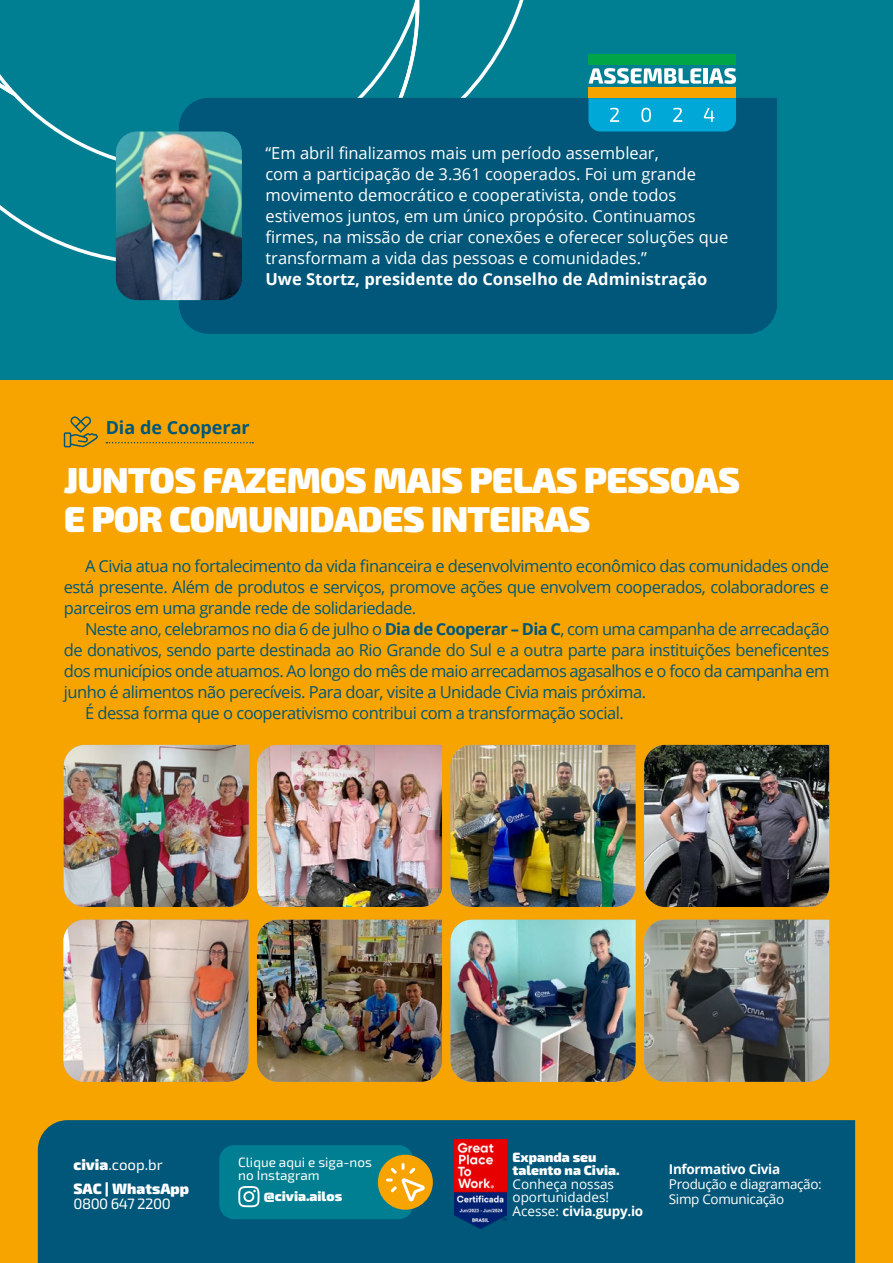
<style>
.page{position:relative;width:893px;height:1263px;background:#fff}
.page>*{position:absolute;margin:0;border:0;box-sizing:border-box;transform-origin:0 0}
.t1{font:900 36px/39px "Exo 2";letter-spacing:-.02em;color:#fff}
.t2{font:700 18px "Open Sans";color:#005779}
.t3{font:16.5px/21px "Open Sans";letter-spacing:-.03em;color:#005779;text-align:justify}
.t4{font:16.5px/21px "Open Sans";color:#fff}
.t5{font:700 16.5px "Open Sans";color:#fff}
.t6{font:900 15px/24.2px "Exo 2";color:#fff}
.t7{font:15px "Exo 2";letter-spacing:-.03em;color:#fff}
.t8{font:13.5px/13.5px "Open Sans";color:#fff}
.t9{font:900 13.5px/13.5px "Exo 2";color:#fff}
.t10{font:13.5px/15px "Open Sans";letter-spacing:-.025em;color:#fff}
.t11{font:13.5px/13.5px "Exo 2";color:#fff}
.t12{font:700 13.5px "Open Sans";letter-spacing:-.025em;color:#fff}
.s1{font-weight:700}
.s2{font-weight:400}
</style>
<div class="page">
<div style="left:0;top:380px;width:893px;height:883px;background:#f7a400"></div>
<div style="left:0;top:0;width:893px;height:380px;background:#007f92"></div>
<div style="left:38px;top:1120px;width:817px;height:143px;background:#005779"></div>
<img style="left:454px;top:1139px;width:53px;height:90px">
<div style="left:561px;top:1204px;width:83px;height:17px;background:#005779"></div>
<div style="left:67px;top:1156px;width:104px;height:18px;background:#005779"></div>
<div style="left:71px;top:1179px;width:125px;height:37px;background:#005779"></div>
<div style="left:219px;top:1145px;width:194px;height:74px;background:#007f92;border-radius:15px"></div>
<div style="left:378px;top:1155px;width:55px;height:55px;background:#f7a400;border-radius:50%"></div>
<svg style="left:238px;top:1186px;width:22px;height:21px"></svg>
<svg style="left:384px;top:1161px;width:43px;height:43px"></svg>
<svg style="left:0;top:109px;width:179px;height:158px"></svg>
<svg style="left:0;top:74px;width:33px;height:35px"></svg>
<svg style="left:357px;top:0;width:167px;height:98px"></svg>
<div style="left:179px;top:98px;width:598px;height:236px;background:#005779"></div>
<img style="left:116px;top:132px;width:126px;height:168px">
<img style="left:64px;top:745px;width:185px;height:162px">
<img style="left:257px;top:745px;width:185px;height:162px">
<img style="left:450px;top:745px;width:186px;height:162px">
<img style="left:644px;top:745px;width:185px;height:162px">
<img style="left:257px;top:920px;width:185px;height:162px">
<img style="left:450px;top:920px;width:186px;height:162px">
<img style="left:644px;top:920px;width:185px;height:162px">
<img style="left:63px;top:920px;width:185px;height:162px">
<svg style="left:106px;top:442px;width:147px;height:1px"></svg>
<div style="left:588px;top:54px;width:148px;height:11px;background:#00a547"></div>
<div style="left:588px;top:88px;width:148px;height:10px;background:#f7a400"></div>
<svg style="left:588px;top:68px;width:113px;height:16px"></svg>
<div style="left:703px;top:68px;width:5px;height:16px;background:#fff"></div>
<svg style="left:709px;top:68px;width:27px;height:16px"></svg>
<svg style="left:588px;top:98px;width:148px;height:34px"></svg>
<svg style="left:64px;top:416px;width:34px;height:31px"></svg>
<p class="t4" style="left:265px;top:142px;width:464px">“Em abril finalizamos mais um período assemblear,<br>com a participação de 3.361 cooperados. Foi um grande movimento democrático e cooperativista, onde todos estivemos juntos, em um único propósito. Continuamos firmes, na missão de criar conexões e oferecer soluções que transformam a vida das pessoas e comunidades.”</p>
<p class="t5" style="left:265px;top:268px;width:443px">Uwe Stortz, presidente do Conselho de Administração</p>
<p class="t2" style="left:106px;top:415px;width:146px">Dia de Cooperar</p>
<h1 class="t1" style="left:64px;top:462px;width:678px">JUNTOS FAZEMOS MAIS PELAS PESSOAS<br>E POR COMUNIDADES INTEIRAS</h1>
<p class="t3" style="left:64px;top:555px;width:767px;text-indent:21px">A Civia atua no fortalecimento da vida financeira e desenvolvimento econômico das comunidades onde está presente. Além de produtos e serviços, promove ações que envolvem cooperados, colaboradores e parceiros em uma grande rede de solidariedade.</p>
<p class="t3" style="left:85px;top:618px;width:746px">Neste ano, celebramos no dia 6 de julho o <span class="s1">Dia de Cooperar – Dia C</span>, com uma campanha de arrecadação</p>
<p class="t3" style="left:64px;top:639px;width:767px">de donativos, sendo parte destinada ao Rio Grande do Sul e a outra parte para instituições beneficentes</p>
<p class="t3" style="left:64px;top:660px;width:767px">dos municípios onde atuamos. Ao longo do mês de maio arrecadamos agasalhos e o foco da campanha em</p>
<p class="t3" style="left:64px;top:681px;width:584px">junho é alimentos não perecíveis. Para doar, visite a Unidade Civia mais próxima.</p>
<p class="t3" style="left:85px;top:702px;width:540px">É dessa forma que o cooperativismo contribui com a transformação social.</p>
<p class="t6" style="left:73px;top:1153px;width:117px">civia<span class="s2">.coop.br<br></span>SAC | WhatsApp</p>
<p class="t7" style="left:73px;top:1195px;width:99px">0800 647 2200</p>
<p class="t11" style="left:238px;top:1155px;width:135px">Clique aqui e siga-nos no Instagram</p>
<p class="t9" style="left:264px;top:1190px;width:80px">@civia.ailos</p>
<p class="t9" style="left:513px;top:1151px;width:109px">Expanda seu talento na Civia.</p>
<p class="t8" style="left:513px;top:1177px;width:132px">Conheça nossas oportunidades!<br>Acesse: <span class="s1">civia.gupy.io</span></p>
<p class="t12" style="left:669px;top:1160px;width:113px">Informativo Civia</p>
<p class="t10" style="left:669px;top:1177px;width:154px">Produção e diagramação:<br>Simp Comunicação</p>
</div>
